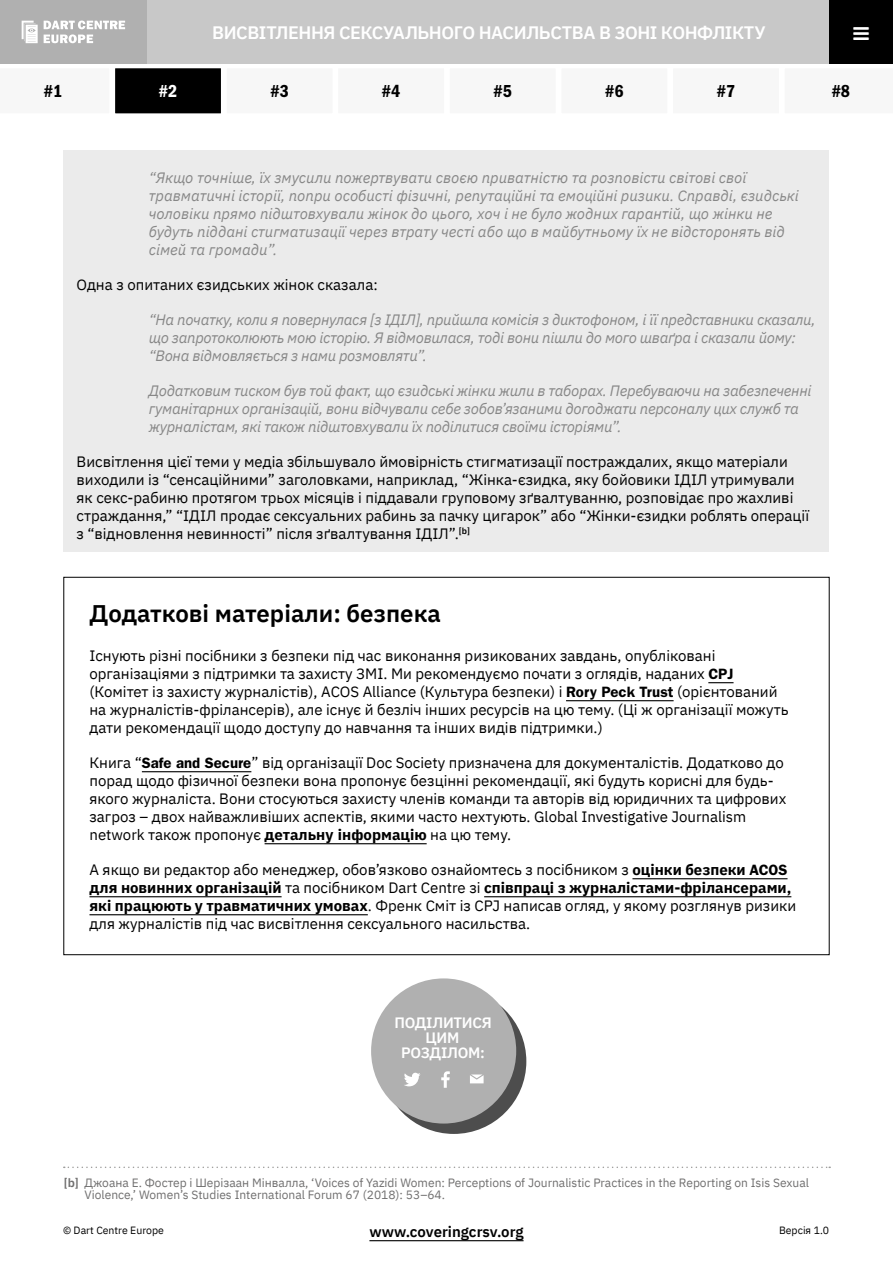
<style>
.page{position:relative;width:893px;height:1263px;background:#fff}
.page>*{position:absolute;margin:0;border:0;box-sizing:border-box;transform-origin:0 0}
.t1{font:600 24px "IBM Plex Sans";color:#000}
.t2{font:600 18px "IBM Plex Sans";letter-spacing:-.025em;color:#fff}
.t3{font:18px "ITC Franklin Gothic Std Dm Cd";color:#000}
.t4{font:18px "ITC Franklin Gothic Std Dm Cd";color:#fff}
.t5{font:15px/18px "IBM Plex Sans";color:#000}
.t6{font:italic 15px/18px "IBM Plex Sans";letter-spacing:-.02em;color:#878787}
.t7{font:italic 15px/18px "IBM Plex Sans";color:#878787}
.t8{font:600 15px/15px "IBM Plex Sans";letter-spacing:-.02em;color:#fff;text-align:center}
.t9{font:600 15px "IBM Plex Sans";color:#000}
.t10{font:12px/12px "IBM Plex Sans";color:#706f6f}
.t11{font:10.5px "IBM Plex Sans";color:#000}
.s1{font-family:"ITC Franklin Gothic Std";font-weight:600}
.s2{font-weight:700}
.s3{font-weight:600}
</style>
<div class="page">
<div style="left:336px;top:66px;width:110px;height:50px;background:#f7f7f7"></div>
<div style="left:671px;top:66px;width:110px;height:50px;background:#f7f7f7"></div>
<div style="left:113px;top:66px;width:110px;height:50px;background:#000"></div>
<div style="left:111px;top:64px;width:114px;height:54px;border:4px solid #fff"></div>
<div style="left:448px;top:66px;width:110px;height:50px;background:#f7f7f7"></div>
<div style="left:224px;top:66px;width:111px;height:50px;background:#f7f7f7"></div>
<div style="left:559px;top:66px;width:110px;height:50px;background:#f7f7f7"></div>
<svg style="left:708px;top:682px;width:25px;height:1px"></svg>
<hr style="left:566px;top:700px;width:108px;height:1px;background:#000">
<hr style="left:142px;top:771px;width:109px;height:1px;background:#000">
<hr style="left:265px;top:843px;width:162px;height:1px;background:#000">
<hr style="left:632px;top:878px;width:155px;height:1px;background:#000">
<hr style="left:89px;top:896px;width:193px;height:1px;background:#000">
<hr style="left:484px;top:896px;width:307px;height:1px;background:#000">
<hr style="left:89px;top:914px;width:279px;height:1px;background:#000">
<div style="left:64px;top:150px;width:765px;height:401px;background:#ebebeb"></div>
<svg style="left:64px;top:1166px;width:766px;height:2px"></svg>
<div style="left:381px;top:989px;width:145px;height:145px;background:#4d4d4d;border-radius:50%"></div>
<div style="left:371px;top:978px;width:145px;height:145px;background:#b0b0b0;border-radius:50%"></div>
<svg style="left:404px;top:1073px;width:17px;height:13px"></svg>
<svg style="left:441px;top:1071px;width:9px;height:17px"></svg>
<svg style="left:470px;top:1074px;width:14px;height:9px"></svg>
<hr style="left:369px;top:1240px;width:155px;height:1px;background:#000">
<div style="left:0;top:0;width:893px;height:64px;background:#c8c8c8"></div>
<div style="left:0;top:0;width:147px;height:64px;background:#b0b0b0"></div>
<svg style="left:44px;top:21px;width:81px;height:22px"></svg>
<svg style="left:22px;top:21px;width:16px;height:22px"></svg>
<div style="left:829px;top:0;width:64px;height:64px;background:#000"></div>
<p class="t2" style="left:212px;top:18px;width:555px">ВИСВІТЛЕННЯ СЕКСУАЛЬНОГО НАСИЛЬСТВА В ЗОНІ КОНФЛІКТУ</p>
<p class="t3" style="left:44px;top:81px;width:20px">#1</p>
<p class="t4" style="left:159px;top:81px;width:20px">#2</p>
<p class="t3" style="left:270px;top:81px;width:20px">#3</p>
<p class="t3" style="left:382px;top:81px;width:20px">#4</p>
<p class="t3" style="left:494px;top:81px;width:20px">#5</p>
<p class="t3" style="left:605px;top:81px;width:20px">#6</p>
<p class="t3" style="left:717px;top:81px;width:20px">#7</p>
<p class="t3" style="left:832px;top:81px;width:20px">#8</p>
<p class="t7" style="left:149px;top:167px;width:651px">“Якщо точніше, їх змусили пожертвувати своєю приватністю та розповісти світові свої травматичні історії, попри особисті фізичні, репутаційні та емоційні ризики. Справді, єзидські чоловіки прямо підштовхували жінок до цього, хоч і не було жодних гарантій, що жінки не будуть піддані стигматизації через втрату честі або що в майбутньому їх не відсторонять від сімей та громади”.</p>
<p class="t5" style="left:77px;top:274px;width:303px">Одна з опитаних єзидських жінок сказала:</p>
<p class="t6" style="left:149px;top:309px;width:668px">“На початку, коли я повернулася [з ІДІЛ], прийшла комісія з диктофоном, і її представники сказали, що запротоколюють мою історію. Я відмовилася, тоді вони пішли до мого шваґра і сказали йому: “Вона відмовляється з нами розмовляти”.</p>
<p class="t6" style="left:149px;top:380px;width:664px">Додатковим тиском був той факт, що єзидські жінки жили в таборах. Перебуваючи на забезпеченні гуманітарних організацій, вони відчували себе зобов’язаними догоджати персоналу цих служб та журналістам, які також підштовхували їх поділитися своїми історіями”.</p>
<p class="t5" style="left:77px;top:451px;width:734px">Висвітлення цієї теми у медіа збільшувало ймовірність стигматизації постраждалих, якщо матеріали виходили із “сенсаційними” заголовками, наприклад, “Жінка-єзидка, яку бойовики ІДІЛ утримували як секс-рабиню протягом трьох місяців і піддавали груповому зґвалтуванню, розповідає про жахливі страждання,” “ІДІЛ продає сексуальних рабинь за пачку цигарок” або “Жінки-єзидки роблять операції з “відновлення невинності” після зґвалтування ІДІЛ”.<sup>[b]</sup></p>
<h1 class="t1" style="left:89px;top:594px;width:353px">Додаткові матеріали: безпека</h1>
<p class="t5" style="left:89px;top:645px;width:701px">Існують різні посібники з безпеки під час виконання ризикованих завдань, опубліковані організаціями з підтримки та захисту ЗМІ. Ми рекомендуємо почати з оглядів, наданих <span class="s1">CPJ </span>(Комітет із захисту журналістів), ACOS Alliance (Культура безпеки) і <span class="s1">Rory Peck Trust</span> (орієнтований на журналістів-фрілансерів), але існує й безліч інших ресурсів на цю тему. (Ці ж організації можуть дати рекомендації щодо доступу до навчання та інших видів підтримки.)</p>
<p class="t5" style="left:89px;top:752px;width:698px">Книга “<span class="s1">Safe and Secure</span>” від організації Doc Society призначена для документалістів. Додатково до порад щодо фізичної безпеки вона пропонує безцінні рекомендації, які будуть корисні для будь&shy;якого журналіста. Вони стосуються захисту членів команди та авторів від юридичних та цифрових загроз – двох найважливіших аспектів, якими часто нехтують. Global Investigative Journalism network також пропонує <span class="s2">детальну інформацію</span> на цю тему.</p>
<p class="t5" style="left:89px;top:859px;width:708px">А якщо ви редактор або менеджер, обов’язково ознайомтесь з посібником з <span class="s2">оцінки безпеки</span> <span class="s1">ACOS </span><span class="s2">для новинних організацій</span> та посібником Dart Centre зі <span class="s2">співпраці з журналістами-фрілансерами, які працюють у травматичних умовах</span>. Френк Сміт із CPJ написав огляд, у якому розглянув ризики для журналістів під час висвітлення сексуального насильства.</p>
<p class="t8" style="left:394px;top:1014px;width:99px">ПОДІЛИТИСЯ<br>ЦИМ<br>РОЗДІЛОМ:</p>
<p class="t10" style="left:85px;top:1176px;width:726px;text-indent:-21px"><span class="s3">[b]</span> Джоана E. Фостер і Шерізаан Мінвалла, ‘Voices of Yazidi Women: Perceptions of Journalistic Practices in the Reporting on Isis Sexual<br>Violence,’ Women’s Studies International Forum 67 (2018): 53–64.</p>
<p class="t9" style="left:369px;top:1220px;width:156px">www.coveringcrsv.org</p>
<p class="t11" style="left:63px;top:1223px;width:102px">© Dart Centre Europe</p>
<p class="t11" style="left:779px;top:1223px;width:52px">Версія 1.0</p>
</div>
